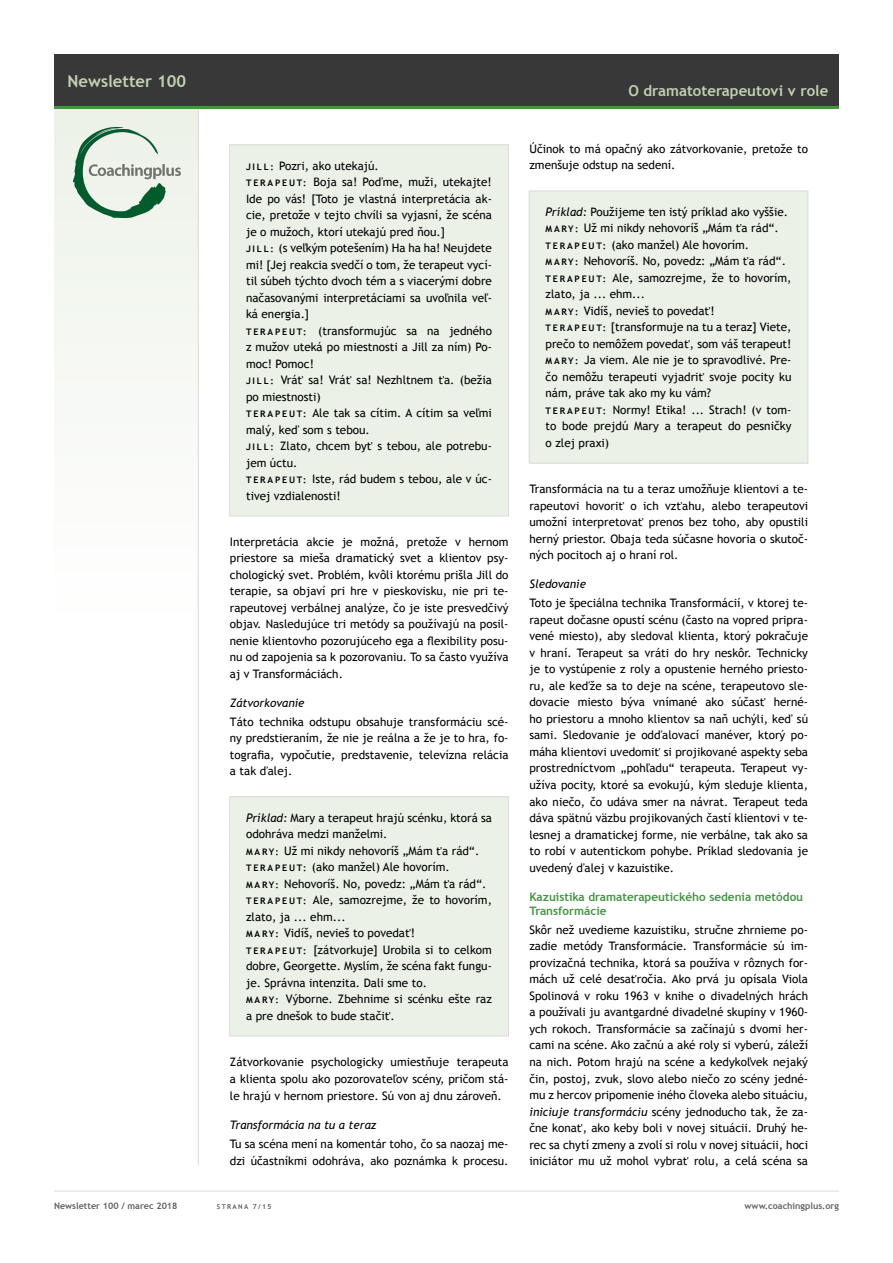
<style>
.page{position:relative;width:893px;height:1263px;background:#fff}
.page>*{position:absolute;margin:0;border:0;box-sizing:border-box;transform-origin:0 0}
.t1{font:700 16.5px "Trebuchet MS";color:#c0d2b0}
.t2{font:700 15px "Trebuchet MS";color:#c0d2b0}
.t3{font:11.7px/16.5px "Trebuchet MS";color:#000;text-align:justify}
.t4{font:700 11.7px/14.1px "Trebuchet MS";color:#449542}
.t5{font:italic 11.7px "Trebuchet MS";color:#000}
.t6{font:700 9px "Trebuchet MS";color:#636362}
.t7{font:700 6.75px "Trebuchet MS";letter-spacing:.2em;color:#636362}
.s1{font-weight:700;font-size:9px}
.s2{font-style:italic}
</style>
<div class="page">
<div style="left:54px;top:106px;width:145px;height:525px;background:#f7f9f5"></div>
<hr style="left:54px;top:1191px;width:785px;height:1px;background:#dadad9">
<hr style="left:198px;top:108px;width:1px;height:1057px;background:#dadad9">
<div style="left:54px;top:54px;width:785px;height:53px;background:#383838"></div>
<hr style="left:54px;top:106px;width:785px;height:3px;background:#449542">
<img style="left:74px;top:127px;width:106px;height:91px">
<div style="left:230px;top:145px;width:278px;height:371px;background:#ecf1e8"></div>
<div style="left:229px;top:145px;width:280px;height:371px;border:1px solid #dadad9"></div>
<div style="left:529px;top:191px;width:279px;height:272px;background:#ecf1e8"></div>
<div style="left:529px;top:191px;width:279px;height:272px;border:1px solid #dadad9"></div>
<div style="left:230px;top:797px;width:278px;height:239px;background:#ecf1e8"></div>
<div style="left:229px;top:797px;width:280px;height:239px;border:1px solid #dadad9"></div>
<h1 class="t1" style="left:68px;top:70px;width:120px">Newsletter 100</h1>
<p class="t3" style="left:246px;top:157px;width:247px;text-align:left"><span class="s1">J I L L :</span> Pozri, ako utekajú.<br><span class="s1">T E R A P E U T:</span> Boja sa! Poďme, muži, utekajte!<br>Ide po vás! [Toto je vlastná interpretácia ak&shy;cie, pretože v tejto chvíli sa vyjasní, že scéna je o mužoch, ktorí utekajú pred ňou.]<br><span class="s1">J I L L :</span> (s veľkým potešením) Ha ha ha! Neujdete mi! [Jej reakcia svedčí o tom, že terapeut vycí&shy;til súbeh týchto dvoch tém a s viacerými dobre načasovanými interpretáciami sa uvoľnila veľ&shy;ká energia.]<br><span class="s1">T E R A P E U T:</span> (transformujúc sa na jedného z mužov uteká po miestnosti a Jill za ním) Po&shy;moc! Pomoc!<br><span class="s1">J I L L :</span> Vráť sa! Vráť sa! Nezhltnem ťa. (bežia po miestnosti)<br><span class="s1">T E R A P E U T:</span> Ale tak sa cítim. A cítim sa veľmi malý, keď som s tebou.<br><span class="s1">J I L L :</span> Zlato, chcem byť s tebou, ale potrebu&shy;jem úctu.<br><span class="s1">T E R A P E U T:</span> Iste, rád budem s tebou, ale v úc&shy;tivej vzdialenosti!</p>
<p class="t3" style="left:230px;top:534px;width:280px">Interpretácia akcie je možná, pretože v hernom priestore sa mieša dramatický svet a klientov psy&shy;chologický svet. Problém, kvôli ktorému prišla Jill do terapie, sa objaví pri hre v pieskovisku, nie pri te&shy;rapeutovej verbálnej analýze, čo je iste presvedčivý objav. Nasledujúce tri metódy sa používajú na posil&shy;nenie klientovho pozorujúceho ega a flexibility posu&shy;nu od zapojenia sa k pozorovaniu. To sa často využíva aj v Transformáciách.</p>
<p class="t5" style="left:230px;top:696px;width:76px">Zátvorkovanie</p>
<p class="t3" style="left:230px;top:714px;width:280px">Táto technika odstupu obsahuje transformáciu scé&shy;ny predstieraním, že nie je reálna a že je to hra, fo&shy;tografia, vypočutie, predstavenie, televízna relácia a tak ďalej.</p>
<p class="t3" style="left:246px;top:809px;width:247px;text-align:left"><span class="s2">Príklad:</span> Mary a terapeut hrajú scénku, ktorá sa odohráva medzi manželmi.<br><span class="s1">M A RY:</span> Už mi nikdy nehovoríš „Mám ťa rád“.<br><span class="s1">T E R A P E U T:</span> (ako manžel) Ale hovorím.<br><span class="s1">M A RY:</span> Nehovoríš. No, povedz: „Mám ťa rád“.<br><span class="s1">T E R A P E U T:</span> Ale, samozrejme, že to hovorím, zlato, ja ... ehm...<br><span class="s1">M A RY:</span> Vidíš, nevieš to povedať!<br><span class="s1">T E R A P E U T:</span> [zátvorkuje] Urobila si to celkom dobre, Georgette. Myslím, že scéna fakt fungu&shy;je. Správna intenzita. Dali sme to.<br><span class="s1">M A RY:</span> Výborne. Zbehnime si scénku ešte raz a pre dnešok to bude stačiť.</p>
<p class="t3" style="left:230px;top:1053px;width:280px">Zátvorkovanie psychologicky umiestňuje terapeuta a klienta spolu ako pozorovateľov scény, pričom stá&shy;le hrajú v hernom priestore. Sú von aj dnu zároveň.</p>
<p class="t5" style="left:230px;top:1118px;width:148px">Transformácia na tu a teraz</p>
<p class="t3" style="left:230px;top:1136px;width:280px">Tu sa scéna mení na komentár toho, čo sa naozaj me&shy;dzi účastníkmi odohráva, ako poznámka k procesu.</p>
<p class="t2" style="left:628px;top:81px;width:201px">O dramatoterapeutovi v role</p>
<p class="t3" style="left:529px;top:141px;width:280px">Účinok to má opačný ako zátvorkovanie, pretože to zmenšuje odstup na sedení.</p>
<p class="t3" style="left:546px;top:203px;width:247px;text-align:left"><span class="s2">Príklad:</span> Použijeme ten istý príklad ako vyššie.<br><span class="s1">M A RY:</span> Už mi nikdy nehovoríš „Mám ťa rád“.<br><span class="s1">T E R A P E U T:</span> (ako manžel) Ale hovorím.<br><span class="s1">M A RY:</span> Nehovoríš. No, povedz: „Mám ťa rád“.<br><span class="s1">T E R A P E U T:</span> Ale, samozrejme, že to hovorím, zlato, ja ... ehm...<br><span class="s1">M A RY:</span> Vidíš, nevieš to povedať!<br><span class="s1">T E R A P E U T:</span> [transformuje na tu a teraz] Viete, prečo to nemôžem povedať, som váš terapeut!<br><span class="s1">M A RY:</span> Ja viem. Ale nie je to spravodlivé. Pre&shy;čo nemôžu terapeuti vyjadriť svoje pocity ku nám, práve tak ako my ku vám?<br><span class="s1">T E R A P E U T:</span> Normy! Etika! ... Strach! (v tom&shy;to bode prejdú Mary a terapeut do pesničky o zlej praxi)</p>
<p class="t3" style="left:529px;top:481px;width:280px">Transformácia na tu a teraz umožňuje klientovi a te&shy;rapeutovi hovoriť o ich vzťahu, alebo terapeutovi umožní interpretovať prenos bez toho, aby opustili herný priestor. Obaja teda súčasne hovoria o skutoč&shy;ných pocitoch aj o hraní rol.</p>
<p class="t5" style="left:529px;top:577px;width:58px">Sledovanie</p>
<p class="t3" style="left:529px;top:595px;width:280px">Toto je špeciálna technika Transformácií, v ktorej te&shy;rapeut dočasne opustí scénu (často na vopred pripra&shy;vené miesto), aby sledoval klienta, ktorý pokračuje v hraní. Terapeut sa vráti do hry neskôr. Technicky je to vystúpenie z roly a opustenie herného priesto&shy;ru, ale keďže sa to deje na scéne, terapeutovo sle&shy;dovacie miesto býva vnímané ako súčasť herné&shy;ho priestoru a mnoho klientov sa naň uchýli, keď sú sami. Sledovanie je odďalovací manéver, ktorý po&shy;máha klientovi uvedomiť si projikované aspekty seba prostredníctvom „pohľadu“ terapeuta. Terapeut vy&shy;užíva pocity, ktoré sa evokujú, kým sleduje klienta, ako niečo, čo udáva smer na návrat. Terapeut teda dáva spätnú väzbu projikovaných častí klientovi v te&shy;lesnej a dramatickej forme, nie verbálne, tak ako sa to robí v autentickom pohybe. Príklad sledovania je uvedený ďalej v kazuistike.</p>
<p class="t4" style="left:529px;top:889px;width:275px">Kazuistika dramaterapeutického sedenia metódou<br>Transformácie</p>
<p class="t3" style="left:529px;top:921px;width:280px">Skôr než uvedieme kazuistiku, stručne zhrnieme po&shy;zadie metódy Transformácie. Transformácie sú im&shy;provizačná technika, ktorá sa používa v rôznych for&shy;mách už celé desaťročia. Ako prvá ju opísala Viola Spolinová v roku 1963 v knihe o divadelných hrách a používali ju avantgardné divadelné skupiny v 1960- ych rokoch. Transformácie sa začínajú s dvomi her&shy;cami na scéne. Ako začnú a aké roly si vyberú, záleží na nich. Potom hrajú na scéne a kedykoľvek nejaký čin, postoj, zvuk, slovo alebo niečo zo scény jedné&shy;mu z hercov pripomenie iného človeka alebo situáciu, <span class="s2">iniciuje transformáciu</span> scény jednoducho tak, že za&shy;čne konať, ako keby boli v novej situácii. Druhý he&shy;rec sa chytí zmeny a zvolí si rolu v novej situácii, hoci iniciátor mu už mohol vybrať rolu, a celá scéna sa</p>
<p class="t6" style="left:54px;top:1200px;width:125px">Newsletter 100 / marec 2018</p>
<p class="t7" style="left:217px;top:1202px;width:56px">STRANA 7/15</p>
<p class="t6" style="left:745px;top:1200px;width:96px">www.coachingplus.org</p>
</div>
